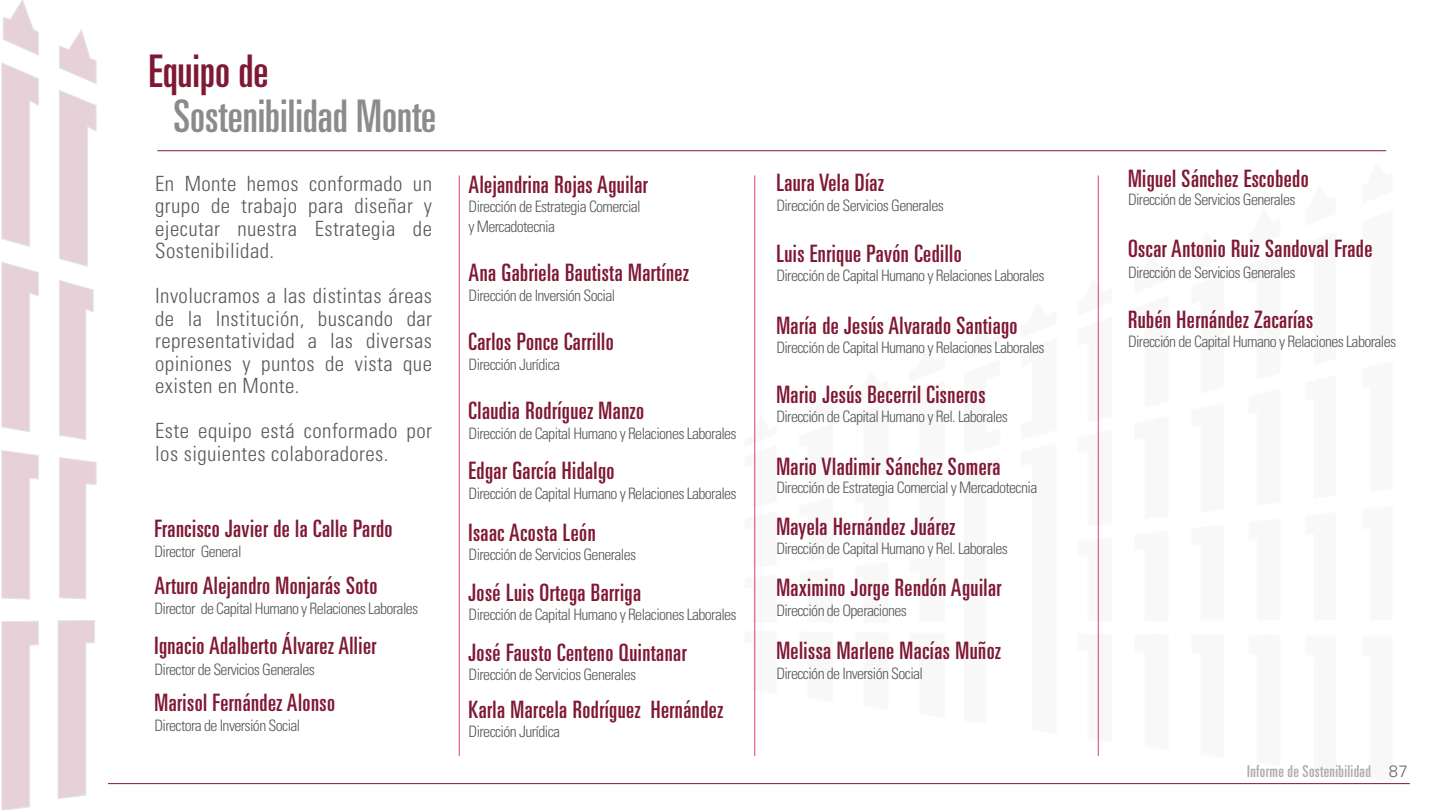
<style>
.page{position:relative;width:1440px;height:810px;background:#fff}
.page>*{position:absolute;margin:0;border:0;box-sizing:border-box;transform-origin:0 0}
.t1{font:ultra-condensed 45px "Univers LT Std";color:#8a8b8c}
.t2{font:ultra-condensed 45px "Univers LT Std";color:#7f1834}
.t3{font:ultra-condensed 24px "Univers LT Std";letter-spacing:.02em;color:#7f1834}
.t4{font:300 condensed 21px/22.5px "Univers LT Std";letter-spacing:.02em;color:#58595b;text-align:justify}
.t5{font:ultra-condensed 16.5px "Univers LT Std";letter-spacing:.02em;color:#acacad}
.t6{font:300 16.5px "Univers LT Std";color:#666}
.t7{font:300 condensed 15.75px/19.5px "Univers LT Std";letter-spacing:-.04em;color:#58595b}
</style>
<div class="page">
<hr style="left:108px;top:783px;width:1302px;height:1px;background:#7f1834">
<svg style="left:1px;top:0;width:38px;height:247px"></svg>
<svg style="left:1px;top:262px;width:38px;height:170px"></svg>
<svg style="left:1px;top:450px;width:38px;height:150px"></svg>
<svg style="left:1px;top:621px;width:38px;height:189px"></svg>
<svg style="left:57px;top:620px;width:38px;height:179px"></svg>
<svg style="left:59px;top:457px;width:38px;height:142px"></svg>
<svg style="left:59px;top:280px;width:35px;height:160px"></svg>
<svg style="left:59px;top:29px;width:38px;height:238px"></svg>
<hr style="left:1098px;top:176px;width:1px;height:580px;background:#dc3b7d">
<hr style="left:754px;top:176px;width:1px;height:580px;background:#dc3b7d">
<hr style="left:459px;top:176px;width:1px;height:580px;background:#dc3b7d">
<hr style="left:157px;top:150px;width:1229px;height:1px;background:#7f1834">
<h1 class="t2" style="left:148px;top:45px;width:122px">Equipo de</h1>
<h1 class="t1" style="left:174px;top:90px;width:264px">Sostenibilidad Monte</h1>
<h3 class="t4" style="left:155px;top:172px;width:278px">En Monte hemos conformado un grupo de trabajo para diseñar y ejecutar nuestra Estrategia de Sostenibilidad.</h3>
<h3 class="t4" style="left:155px;top:285px;width:278px">Involucramos a las distintas áreas de la Institución, buscando dar representatividad a las diversas opiniones y puntos de vista que existen en Monte.</h3>
<h3 class="t4" style="left:155px;top:420px;width:278px">Este equipo está conformado por los siguientes colaboradores.</h3>
<h2 class="t3" style="left:154px;top:515px;width:240px">Francisco Javier de la Calle Pardo</h2>
<p class="t7" style="left:154px;top:541px;width:89px">Director General</p>
<h2 class="t3" style="left:154px;top:572px;width:224px">Arturo Alejandro Monjarás Soto</h2>
<p class="t7" style="left:154px;top:598px;width:265px">Director de Capital Humano y Relaciones Laborales</p>
<h2 class="t3" style="left:154px;top:632px;width:223px">Ignacio Adalberto Álvarez Allier</h2>
<p class="t7" style="left:154px;top:660px;width:162px">Director de Servicios Generales</p>
<h2 class="t3" style="left:154px;top:689px;width:182px">Marisol Fernández Alonso</h2>
<p class="t7" style="left:154px;top:715px;width:147px">Directora de Inversión Social</p>
<h2 class="t3" style="left:469px;top:171px;width:181px">Alejandrina Rojas Aguilar</h2>
<p class="t7" style="left:469px;top:197px;width:174px">Dirección de Estrategia Comercial y Mercadotecnia</p>
<h2 class="t3" style="left:469px;top:259px;width:222px">Ana Gabriela Bautista Martínez</h2>
<p class="t7" style="left:469px;top:286px;width:148px">Dirección de Inversión Social</p>
<h2 class="t3" style="left:469px;top:328px;width:147px">Carlos Ponce Carrillo</h2>
<p class="t7" style="left:469px;top:355px;width:93px">Dirección Jurídica</p>
<h2 class="t3" style="left:469px;top:397px;width:177px">Claudia Rodríguez Manzo</h2>
<p class="t7" style="left:469px;top:424px;width:270px">Dirección de Capital Humano y Relaciones Laborales</p>
<h2 class="t3" style="left:469px;top:457px;width:148px">Edgar García Hidalgo</h2>
<p class="t7" style="left:469px;top:484px;width:270px">Dirección de Capital Humano y Relaciones Laborales</p>
<h2 class="t3" style="left:469px;top:519px;width:129px">Isaac Acosta León</h2>
<p class="t7" style="left:469px;top:545px;width:169px">Dirección de Servicios Generales</p>
<h2 class="t3" style="left:469px;top:579px;width:174px">José Luis Ortega Barriga</h2>
<p class="t7" style="left:469px;top:605px;width:270px">Dirección de Capital Humano y Relaciones Laborales</p>
<h2 class="t3" style="left:469px;top:639px;width:220px">José Fausto Centeno Quintanar</h2>
<p class="t7" style="left:469px;top:665px;width:169px">Dirección de Servicios Generales</p>
<h2 class="t3" style="left:469px;top:696px;width:256px">Karla Marcela Rodríguez Hernández</h2>
<p class="t7" style="left:469px;top:722px;width:93px">Dirección Jurídica</p>
<h2 class="t3" style="left:776px;top:169px;width:109px">Laura Vela Díaz</h2>
<p class="t7" style="left:776px;top:195px;width:169px">Dirección de Servicios Generales</p>
<h2 class="t3" style="left:776px;top:239px;width:187px">Luis Enrique Pavón Cedillo</h2>
<p class="t7" style="left:776px;top:266px;width:270px">Dirección de Capital Humano y Relaciones Laborales</p>
<h2 class="t3" style="left:776px;top:311px;width:243px">María de Jesús Alvarado Santiago</h2>
<p class="t7" style="left:776px;top:338px;width:270px">Dirección de Capital Humano y Relaciones Laborales</p>
<h2 class="t3" style="left:776px;top:380px;width:211px">Mario Jesús Becerril Cisneros</h2>
<p class="t7" style="left:776px;top:407px;width:233px">Dirección de Capital Humano y Rel. Laborales</p>
<h2 class="t3" style="left:776px;top:452px;width:226px">Mario Vladimir Sánchez Somera</h2>
<p class="t7" style="left:776px;top:477px;width:263px">Dirección de Estrategia Comercial y Mercadotecnia</p>
<h2 class="t3" style="left:776px;top:512px;width:181px">Mayela Hernández Juárez</h2>
<p class="t7" style="left:776px;top:539px;width:233px">Dirección de Capital Humano y Rel. Laborales</p>
<h2 class="t3" style="left:776px;top:574px;width:227px">Maximino Jorge Rendón Aguilar</h2>
<p class="t7" style="left:776px;top:600px;width:132px">Dirección de Operaciones</p>
<h2 class="t3" style="left:776px;top:637px;width:226px">Melissa Marlene Macías Muñoz</h2>
<p class="t7" style="left:776px;top:663px;width:148px">Dirección de Inversión Social</p>
<h2 class="t3" style="left:1128px;top:165px;width:182px">Miguel Sánchez Escobedo</h2>
<p class="t7" style="left:1128px;top:190px;width:169px">Dirección de Servicios Generales</p>
<h2 class="t3" style="left:1128px;top:235px;width:246px">Oscar Antonio Ruiz Sandoval Frade</h2>
<p class="t7" style="left:1128px;top:263px;width:169px">Dirección de Servicios Generales</p>
<h2 class="t3" style="left:1128px;top:306px;width:187px">Rubén Hernández Zacarías</h2>
<p class="t7" style="left:1128px;top:332px;width:270px">Dirección de Capital Humano y Relaciones Laborales</p>
<p class="t5" style="left:1247px;top:762px;width:125px">Informe de Sostenibilidad</p>
<p class="t6" style="left:1389px;top:761px;width:20px">87</p>
</div>
